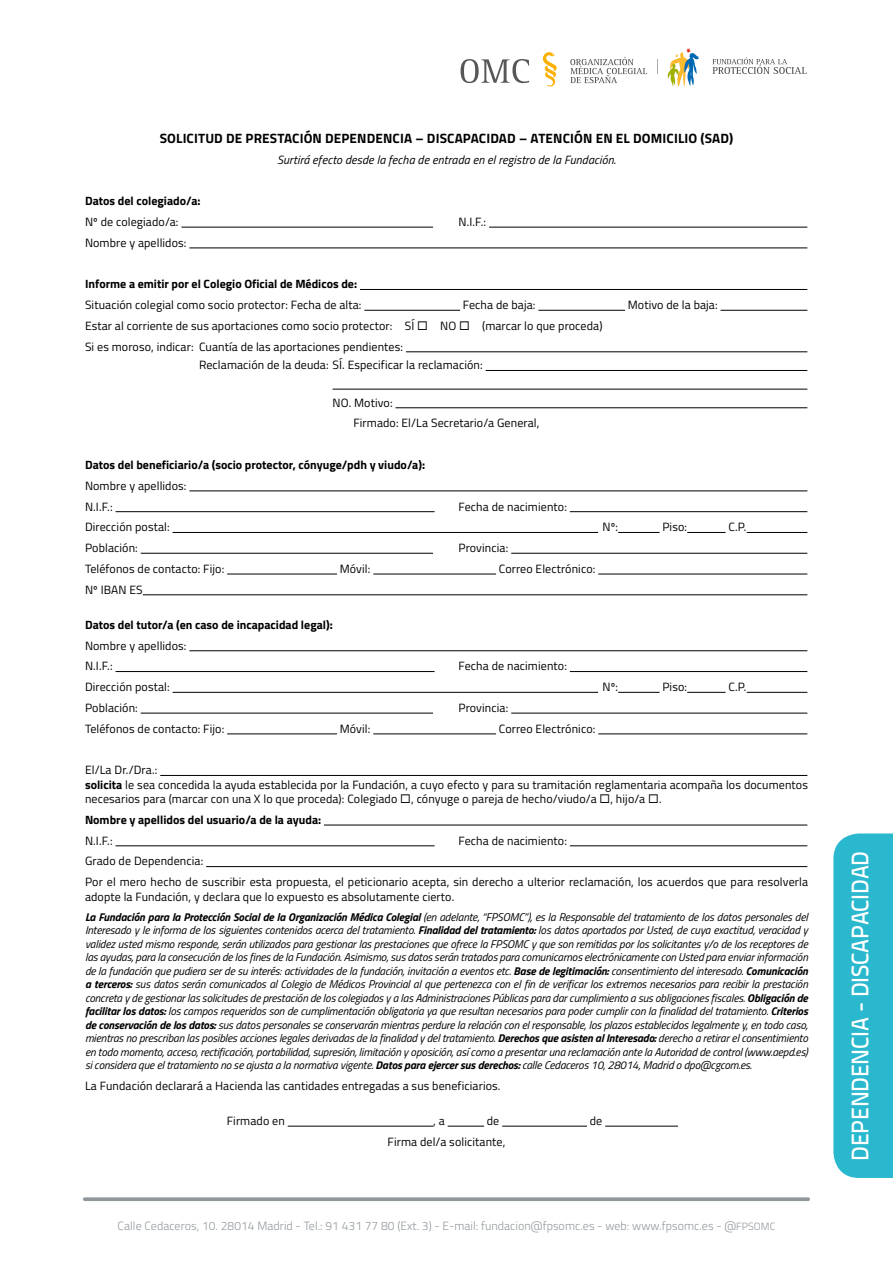
<style>
.page{position:relative;width:893px;height:1263px;background:#fff}
.page>*{position:absolute;margin:0;border:0;box-sizing:border-box;transform-origin:0 0}
.Laterales{font:500 24px "Titillium Text 22 L";letter-spacing:-.01em;color:#fff;scale:.96 1}
.FORM_Títulos{font:700 13.5px "Titillium Web";letter-spacing:.01em;color:#000}
.FORM_Base{font:12px/14.4px "Titillium Web";letter-spacing:.01em;color:#000}
.FORM_Base-2{font:700 12px "Titillium Web";color:#000}
.t1{font:300 12px "Titillium Web";letter-spacing:.005em;color:#91989c}
.FORM_Intros{font:italic 12px "Titillium Web";letter-spacing:.01em;color:#000}
.FORM_Pequeña{font:italic 11.25px/13.5px "Titillium Web";letter-spacing:-.01em;color:#000;text-align:justify}
.s1{font-weight:700}
.s2{font-size:10.5px}
</style>
<div class="page">
<svg style="left:85px;top:1197px;width:723px;height:4px;background:#9aa0a4"></svg>
<svg style="left:833px;top:833px;width:60px;height:345px;background:#34bbd0"></svg>
<hr style="left:181px;top:227px;width:252px;height:1px;background:#000">
<hr style="left:489px;top:227px;width:318px;height:1px;background:#000">
<hr style="left:189px;top:248px;width:618px;height:1px;background:#000">
<hr style="left:360px;top:289px;width:447px;height:1px;background:#000">
<hr style="left:721px;top:310px;width:86px;height:1px;background:#000">
<hr style="left:406px;top:352px;width:401px;height:1px;background:#000">
<hr style="left:486px;top:370px;width:321px;height:1px;background:#000">
<hr style="left:333px;top:389px;width:474px;height:1px;background:#000">
<hr style="left:395px;top:407px;width:412px;height:1px;background:#000">
<hr style="left:189px;top:491px;width:618px;height:1px;background:#000">
<hr style="left:570px;top:511px;width:237px;height:1px;background:#000">
<hr style="left:747px;top:532px;width:60px;height:1px;background:#000">
<hr style="left:511px;top:553px;width:296px;height:1px;background:#000">
<hr style="left:598px;top:574px;width:209px;height:1px;background:#000">
<hr style="left:143px;top:594px;width:664px;height:1px;background:#000">
<hr style="left:189px;top:650px;width:618px;height:1px;background:#000">
<hr style="left:570px;top:671px;width:237px;height:1px;background:#000">
<hr style="left:747px;top:692px;width:60px;height:1px;background:#000">
<hr style="left:511px;top:713px;width:296px;height:1px;background:#000">
<hr style="left:598px;top:734px;width:209px;height:1px;background:#000">
<hr style="left:160px;top:775px;width:647px;height:1px;background:#000">
<hr style="left:324px;top:825px;width:483px;height:1px;background:#000">
<hr style="left:570px;top:845px;width:237px;height:1px;background:#000">
<hr style="left:206px;top:866px;width:601px;height:1px;background:#000">
<hr style="left:288px;top:1126px;width:145px;height:1px;background:#000">
<hr style="left:448px;top:1126px;width:36px;height:1px;background:#000">
<hr style="left:502px;top:1126px;width:85px;height:1px;background:#000">
<hr style="left:605px;top:1126px;width:73px;height:1px;background:#000">
<svg style="left:461px;top:48px;width:346px;height:39px"></svg>
<svg style="left:115px;top:289px;width:671px;height:579px"></svg>
<p class="FORM_Títulos" style="left:160px;top:128px;width:575px">SOLICITUD DE PRESTACIÓN DEPENDENCIA – DISCAPACIDAD – ATENCIÓN EN EL DOMICILIO (SAD)</p>
<p class="FORM_Intros" style="left:277px;top:151px;width:340px">Surtirá efecto desde la fecha de entrada en el registro de la Fundación.</p>
<p class="FORM_Base-2" style="left:85px;top:192px;width:117px">Datos del colegiado/a:</p>
<p class="FORM_Base" style="left:85px;top:214px;width:95px">Nº de colegiado/a:</p>
<p class="FORM_Base" style="left:459px;top:214px;width:29px">N.I.F.:</p>
<p class="FORM_Base" style="left:85px;top:235px;width:103px">Nombre y apellidos:</p>
<p class="FORM_Base-2" style="left:85px;top:275px;width:274px">Informe a emitir por el Colegio Oficial de Médicos de:</p>
<p class="FORM_Base" style="left:85px;top:297px;width:278px">Situación colegial como socio protector: Fecha de alta:</p>
<p class="FORM_Base" style="left:463px;top:297px;width:74px">Fecha de baja:</p>
<p class="FORM_Base" style="left:628px;top:297px;width:91px">Motivo de la baja:</p>
<p class="FORM_Base" style="left:85px;top:318px;width:519px">Estar al corriente de sus aportaciones como socio protector: SÍ ◻ NO ◻ (marcar lo que proceda)</p>
<p class="FORM_Base" style="left:85px;top:339px;width:319px">Si es moroso, indicar: Cuantía de las aportaciones pendientes:</p>
<p class="FORM_Base" style="left:199px;top:357px;width:285px">Reclamación de la deuda: SÍ. Especificar la reclamación:</p>
<p class="FORM_Base" style="left:333px;top:395px;width:62px">NO. Motivo:</p>
<p class="FORM_Base" style="left:353px;top:415px;width:188px">Firmado: El/La Secretario/a General,</p>
<p class="FORM_Base-2" style="left:85px;top:456px;width:342px">Datos del beneficiario/a (socio protector, cónyuge/pdh y viudo/a):</p>
<p class="FORM_Base" style="left:85px;top:478px;width:103px">Nombre y apellidos:</p>
<p class="FORM_Base" style="left:85px;top:498px;width:29px">N.I.F.:</p>
<p class="FORM_Base" style="left:459px;top:498px;width:110px">Fecha de nacimiento:</p>
<p class="FORM_Base" style="left:85px;top:519px;width:86px">Dirección postal:</p>
<p class="FORM_Base" style="left:603px;top:519px;width:17px">Nº:</p>
<p class="FORM_Base" style="left:662px;top:519px;width:26px">Piso:</p>
<p class="FORM_Base" style="left:728px;top:519px;width:20px">C.P.</p>
<p class="FORM_Base" style="left:85px;top:540px;width:54px">Población:</p>
<p class="FORM_Base" style="left:459px;top:540px;width:51px">Provincia:</p>
<p class="FORM_Base" style="left:85px;top:561px;width:141px">Teléfonos de contacto: Fijo:</p>
<p class="FORM_Base" style="left:340px;top:561px;width:32px">Móvil:</p>
<p class="FORM_Base" style="left:499px;top:561px;width:98px">Correo Electrónico:</p>
<p class="FORM_Base" style="left:85px;top:582px;width:59px">Nº IBAN ES</p>
<p class="FORM_Base-2" style="left:85px;top:615px;width:249px">Datos del tutor/a (en caso de incapacidad legal):</p>
<p class="FORM_Base" style="left:85px;top:638px;width:103px">Nombre y apellidos:</p>
<p class="FORM_Base" style="left:85px;top:658px;width:29px">N.I.F.:</p>
<p class="FORM_Base" style="left:459px;top:658px;width:110px">Fecha de nacimiento:</p>
<p class="FORM_Base" style="left:85px;top:679px;width:86px">Dirección postal:</p>
<p class="FORM_Base" style="left:603px;top:679px;width:17px">Nº:</p>
<p class="FORM_Base" style="left:662px;top:679px;width:26px">Piso:</p>
<p class="FORM_Base" style="left:728px;top:679px;width:20px">C.P.</p>
<p class="FORM_Base" style="left:85px;top:700px;width:54px">Población:</p>
<p class="FORM_Base" style="left:459px;top:700px;width:51px">Provincia:</p>
<p class="FORM_Base" style="left:85px;top:721px;width:141px">Teléfonos de contacto: Fijo:</p>
<p class="FORM_Base" style="left:340px;top:721px;width:32px">Móvil:</p>
<p class="FORM_Base" style="left:499px;top:721px;width:98px">Correo Electrónico:</p>
<p class="FORM_Base" style="left:85px;top:762px;width:724px">El/La Dr./Dra.:<br><span class="s1">solicita</span> le sea concedida la ayuda establecida por la Fundación, a cuyo efecto y para su tramitación reglamentaria acompaña los documentos necesarios para (marcar con una X lo que proceda): Colegiado ◻, cónyuge o pareja de hecho/viudo/a ◻, hijo/a ◻.</p>
<p class="FORM_Base-2" style="left:85px;top:810px;width:238px">Nombre y apellidos del usuario/a de la ayuda:</p>
<p class="FORM_Base" style="left:85px;top:833px;width:29px">N.I.F.:</p>
<p class="FORM_Base" style="left:459px;top:833px;width:110px">Fecha de nacimiento:</p>
<p class="FORM_Base" style="left:85px;top:853px;width:120px">Grado de Dependencia:</p>
<p class="FORM_Base" style="left:85px;top:874px;width:724px">Por el mero hecho de suscribir esta propuesta, el peticionario acepta, sin derecho a ulterior reclamación, los acuerdos que para resolverla adopte la Fundación, y declara que lo expuesto es absolutamente cierto.</p>
<p class="FORM_Pequeña" style="left:85px;top:909px;width:724px"><span class="s1">La Fundación para la Protección Social de la Organización Médica Colegial</span> (en adelante, “FPSOMC”), es la Responsable del tratamiento de los datos personales del Interesado y le informa de los siguientes contenidos acerca del tratamiento. <span class="s1">Finalidad del tratamiento:</span> los datos aportados por Usted, de cuya exactitud, veracidad y validez usted mismo responde, serán utilizados para gestionar las prestaciones que ofrece la FPSOMC y que son remitidas por los solicitantes y/o de los receptores de las ayudas, para la consecución de los fines de la Fundación. Asimismo, sus datos serán tratados para comunicarnos electrónicamente con Usted para enviar información de la fundación que pudiera ser de su interés: actividades de la fundación, invitación a eventos etc. <span class="s1">Base de legitimación:</span> consentimiento del interesado. <span class="s1">Comunicación a terceros:</span> sus datos serán comunicados al Colegio de Médicos Provincial al que pertenezca con el fin de verificar los extremos necesarios para recibir la prestación concreta y de gestionar las solicitudes de prestación de los colegiados y a las Administraciones Públicas para dar cumplimiento a sus obligaciones fiscales. <span class="s1">Obligación de facilitar los datos:</span> los campos requeridos son de cumplimentación obligatoria ya que resultan necesarios para poder cumplir con la finalidad del tratamiento. <span class="s1">Criterios de conservación de los datos:</span> sus datos personales se conservarán mientras perdure la relación con el responsable, los plazos establecidos legalmente y, en todo caso, mientras no prescriban las posibles acciones legales derivadas de la finalidad y del tratamiento. <span class="s1">Derechos que asisten al Interesado:</span> derecho a retirar el consentimiento en todo momento, acceso, rectificación, portabilidad, supresión, limitación y oposición, así como a presentar una reclamación ante la Autoridad de control (www.aepd.es) si considera que el tratamiento no se ajusta a la normativa vigente. <span class="s1">Datos para ejercer sus derechos:</span> calle Cedaceros 10, 28014, Madrid o dpo@cgcom.es.</p>
<p class="FORM_Base" style="left:85px;top:1078px;width:417px">La Fundación declarará a Hacienda las cantidades entregadas a sus beneficiarios.</p>
<p class="FORM_Base" style="left:227px;top:1113px;width:60px">Firmado en</p>
<p class="FORM_Base" style="left:433px;top:1113px;width:13px">, a</p>
<p class="FORM_Base" style="left:487px;top:1113px;width:14px">de</p>
<p class="FORM_Base" style="left:590px;top:1113px;width:14px">de</p>
<p class="FORM_Base" style="left:388px;top:1134px;width:119px">Firma del/a solicitante,</p>
<p class="t1" style="left:118px;top:1217px;width:659px">Calle Cedaceros, 10. 28014 Madrid - Tel.: 91 431 77 80 (Ext. 3) - E-mail: fundacion@fpsomc.es - web: www.fpsomc.es - @<span class="s2">FPSOMC</span></p>
<p class="Laterales" style="left:842px;top:1161px;width:324px;rotate:-90deg">DEPENDENCIA - DISCAPACIDAD</p>
</div>
